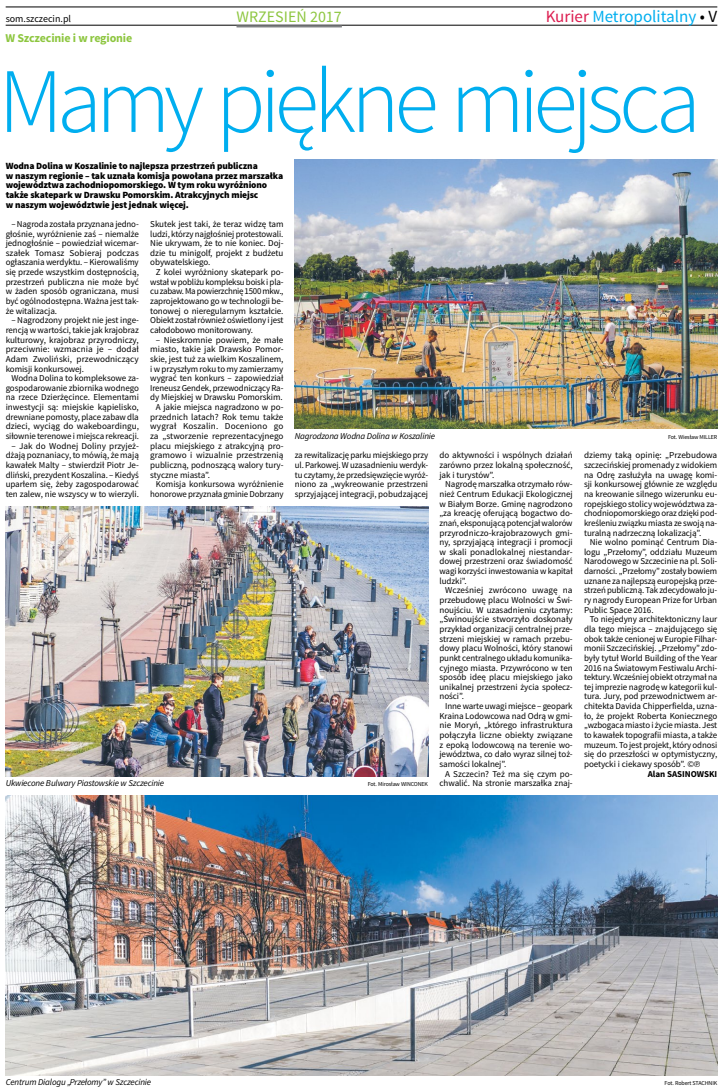
<style>
.page{position:relative;width:723px;height:1092px;background:#fff}
.page>*{position:absolute;margin:0;border:0;box-sizing:border-box;transform-origin:0 0}
.t1{font:300 92px "Source Sans Pro";letter-spacing:-.065em;color:#00aeef}
.t2{font:17px "Source Sans Pro";color:#00aeef}
.t3{font:16px "Source Sans Pro";color:#8dc63f}
.t4{font:700 12px "Source Sans Pro";color:#8dc63f}
.t5{font:10px "Source Sans Pro";color:#000}
.t6{font:900 9.5px/9.6px "Source Sans Pro";letter-spacing:-.015em;color:#000}
.t7{font:9px/9.6px "Source Sans Pro";letter-spacing:-.005em;color:#000;text-align:justify}
.t8{font:italic 9px "Source Sans Pro";letter-spacing:-.02em;color:#000}
.t9{font:9px "Source Sans Pro";letter-spacing:.015em;color:#000}
.t10{font:700 9px "Source Sans Pro";letter-spacing:-.005em;color:#000}
.t11{font:6px "Source Sans Pro";letter-spacing:-.02em;color:#000}
.s1{color:#dc1d50}
.s2{color:#000}
</style>
<div class="page">
<hr style="left:6px;top:7px;width:711px;height:1px;background:#000">
<hr style="left:6px;top:25px;width:711px;height:1px;background:#000">
<hr style="left:236px;top:25px;width:106px;height:2px;background:#808285">
<img style="left:295px;top:159px;width:422px;height:270px">
<img style="left:6px;top:795px;width:711px;height:280px">
<img style="left:6px;top:506px;width:422px;height:270px">
<p class="t5" style="left:6px;top:13px;width:67px">som.szczecin.pl</p>
<h3 class="t3" style="left:236px;top:7px;width:107px">wrzesień 2017</h3>
<h2 class="t2" style="left:546px;top:6px;width:173px"><span class="s1">Kurier</span> Metropolitalny <span class="s2">• V</span></h2>
<h3 class="t4" style="left:6px;top:30px;width:128px">W Szczecinie i w regionie</h3>
<h1 class="t1" style="left:-2px;top:45px;width:704px">Mamy piękne miejsca</h1>
<p class="t6" style="left:6px;top:161px;width:279px">Wodna Dolina w Koszalinie to najlepsza przestrzeń publiczna<br>w naszym regionie – tak uznała komisja powołana przez marszałka województwa zachodniopomorskiego. W tym roku wyróżniono także skatepark w Drawsku Pomorskim. Atrakcyjnych miejsc<br>w naszym województwie jest jednak więcej.</p>
<p class="t7" style="left:6px;top:219px;width:135px;text-indent:6px">– N agroda została przyznana jedno&shy;głośnie, wyróżnienie zaś – niemalże jednogłośnie – powiedział wicemar&shy;szałek Tomasz Sobieraj podczas ogłaszania werdyktu. – Kierowaliśmy się przede wszystkim dostępnością, przestrzeń publiczna nie może być w żaden sposób ograniczana, musi być ogólnodostępna. Ważna jest tak&shy;że witalizacja.</p>
<p class="t7" style="left:6px;top:316px;width:135px;text-indent:6px">– N agrodzony projekt nie jest inge&shy;rencją w wartości, takie jak krajobraz kulturowy, krajobraz przyrodniczy, przeciwnie: wzmacnia je – dodał Adam Zwoliński, przewodniczący komisji konkursowej.</p>
<p class="t7" style="left:6px;top:373px;width:135px;text-indent:6px">Wodna Dolina to kompleksowe za&shy;gospodarowanie zbiornika wodnego na rzece Dzierżęcince. Elementami inwestycji są: miejskie kąpielisko, drewniane pomosty, place zabaw dla dzieci, wyciąg do wakeboardingu, siłownie terenowe i miejsca rekreacji.</p>
<p class="t7" style="left:6px;top:441px;width:135px;text-indent:6px">– Jak do Wodnej Doliny przyjeż&shy;dżają poznaniacy, to mówią, że mają kawałek Malty – stwierdził Piotr Je&shy;dliński, prezydent Koszalina. – Kiedyś uparłem się, żeby zagospodarować ten zalew, nie wszyscy w to wierzyli.</p>
<p class="t7" style="left:150px;top:219px;width:135px">Skutek jest taki, że teraz widzę tam ludzi, którzy najgłośniej protestowali.<br>N ie ukrywam, że to nie koniec. Doj&shy;dzie tu minigolf, projekt z budżetu obywatelskiego.</p>
<p class="t7" style="left:150px;top:267px;width:135px;text-indent:6px">Z kolei wyróżniony skatepark po&shy;wstał w pobliżu kompleksu boisk i pla&shy;cu zabaw. Ma powierzchnię 1500 mkw., zaprojektowano go w technologii be&shy;tonowej o nieregularnym kształcie.<br>Obiekt został również oświetlony i jest całodobowo monitorowany.</p>
<p class="t7" style="left:156px;top:335px;width:129px">– N ieskromnie powiem, że małe</p>
<p class="t7" style="left:150px;top:344px;width:135px">miasto, takie jak Drawsko Pomor-</p>
<p class="t7" style="left:150px;top:354px;width:135px">skie, jest tuż za wielkim Koszalinem,</p>
<p class="t7" style="left:150px;top:364px;width:135px">i w przyszłym roku to my zamierzamy</p>
<p class="t7" style="left:150px;top:373px;width:135px">wygrać ten konkurs – zapowiedział</p>
<p class="t7" style="left:150px;top:383px;width:135px">I reneusz Gendek, przewodniczący Ra-</p>
<p class="t7" style="left:150px;top:393px;width:134px">dy Miejskiej w Drawsku Pomorskim.</p>
<p class="t7" style="left:156px;top:402px;width:129px">A jakie miejsca nagradzono w po-</p>
<p class="t7" style="left:150px;top:412px;width:135px">przednich latach? Rok temu także</p>
<p class="t9" style="left:150px;top:421px;width:135px">wygrał Koszalin. Doceniono go</p>
<p class="t7" style="left:150px;top:431px;width:135px">za „stworzenie reprezentacyjnego</p>
<p class="t7" style="left:150px;top:441px;width:135px">placu miejskiego z atrakcyjną pro-</p>
<p class="t7" style="left:150px;top:450px;width:135px">gramowo i wizualnie przestrzenią</p>
<p class="t7" style="left:150px;top:460px;width:135px">publiczną, podnoszącą walory tury-</p>
<p class="t7" style="left:150px;top:470px;width:61px">styczne miasta”.</p>
<p class="t7" style="left:156px;top:479px;width:129px">Komisja konkursowa wyróżnienie</p>
<p class="t7" style="left:150px;top:489px;width:135px">honorowe przyznała gminie Dobrzany</p>
<p class="t8" style="left:295px;top:430px;width:142px">Nagrodzona Wodna Dolina w Koszalinie</p>
<p class="t11" style="left:668px;top:433px;width:51px">Fot. Wiesław MI LLER</p>
<p class="t7" style="left:295px;top:450px;width:135px">za rewitalizację parku miejskiego przy ul. Parkowej. W uzasadnieniu werdyk&shy;tu czytamy, że przedsięwzięcie wyróż&shy;niono za „wykreowanie przestrzeni sprzyjającej integracji, pobudzającej</p>
<p class="t7" style="left:439px;top:450px;width:135px">do aktywności i wspólnych działań zarówno przez lokalną społeczność, jak i turystów”.</p>
<p class="t7" style="left:584px;top:450px;width:135px">dziemy taką opinię: „Przebudowa szczecińskiej promenady z widokiem na Odrę zasłużyła na uwagę komi&shy;sji konkursowej głównie ze względu na kreowanie silnego wizerunku eu&shy;ropejskiego stolicy województwa za&shy;chodniopomorskiego oraz dzięki pod&shy;kreśleniu związku miasta ze swoją na&shy;turalną nadrzeczną lokalizacją”.</p>
<p class="t7" style="left:584px;top:537px;width:135px;text-indent:6px">N ie wolno pominąć Centrum Dia&shy;logu „Przełomy”, oddziału Muzeum N arodowego w Szczecinie na pl. Soli&shy;darności. „Przełomy” zostały bowiem uznane za najlepszą europejską prze&shy;strzeń publiczną. Tak zdecydowało ju&shy;ry nagrody European Prize for Urban Public Space 2016.</p>
<p class="t7" style="left:584px;top:614px;width:135px;text-indent:6px">To niejedyny architektoniczny laur dla tego miejsca – znajdującego się obok także cenionej w Europie Filhar&shy;monii Szczecińskiej. „Przełomy” zdo&shy;były tytuł World Building of the Year 2016 na Światowym Festiwalu Archi&shy;tektury. Wcześniej obiekt otrzymał na tej imprezie nagrodę w kategorii kul&shy;tura. Jury, pod przewodnictwem ar&shy;chitekta Davida Chipperfielda, uzna&shy;ło, że projekt Roberta Koniecznego „wzbogaca miasto i życie miasta. Jest to kawałek topografii miasta, a także muzeum. To jest projekt, który odnosi się do przeszłości w optymistyczny, poetycki i ciekawy sposób”. ©℗</p>
<p class="t10" style="left:648px;top:767px;width:36px">Alan SASINOWS</p>
<p class="t10" style="left:709px;top:767px;width:8px">KI</p>
<p class="t7" style="left:439px;top:479px;width:135px;text-indent:6px">N agrodę marszałka otrzymało rów&shy;nież Centrum Edukacji Ekologicznej w Białym Borze. Gminę nagrodzono „za kreację oferującą bogactwo do&shy;znań, eksponującą potencjał walorów przyrodniczo-krajobrazowych gmi&shy;ny, sprzyjającą integracji i promocji w skali ponadlokalnej niestandar&shy;dowej przestrzeni oraz świadomość wagi korzyści inwestowania w kapitał ludzki”.</p>
<p class="t7" style="left:439px;top:585px;width:135px;text-indent:6px">Wcześniej zwrócono uwagę na przebudowę placu Wolności w Świ&shy;noujściu. W uzasadnieniu czytamy: „Świnoujście stworzyło doskonały przykład organizacji centralnej prze&shy;strzeni miejskiej w ramach przebu&shy;dowy placu Wolności, który stanowi punkt centralnego układu komunika&shy;cyjnego miasta. Przywrócono w ten sposób ideę placu miejskiego jako unikalnej przestrzeni życia społecz&shy;ności”.</p>
<p class="t7" style="left:439px;top:701px;width:135px;text-indent:6px">I nne warte uwagi miejsce – geopark Kraina Lodowcowa nad Odrą w gmi&shy;nie Moryń, „którego infrastruktura połączyła liczne obiekty związane z epoką lodowcową na terenie wo&shy;jewództwa, co dało wyraz silnej toż&shy;samości lokalnej”.</p>
<p class="t7" style="left:439px;top:768px;width:135px;text-align:right">A Szczecin? Też ma się czym po&shy;chwalić. N a stronie marszałka znaj-</p>
<p class="t8" style="left:6px;top:777px;width:160px">Ukwiecone Bulwary Piastowskie w Szczecinie</p>
<p class="t11" style="left:368px;top:780px;width:38px">Fot. Mirosław WINC</p>
<p class="t11" style="left:414px;top:780px;width:9px">ONEK</p>
<p class="t8" style="left:6px;top:1076px;width:147px">Centrum Dialogu „Przełomy” w Szczecinie</p>
<p class="t11" style="left:664px;top:1079px;width:36px">Fot. Robert STACHNIK</p>
</div>
